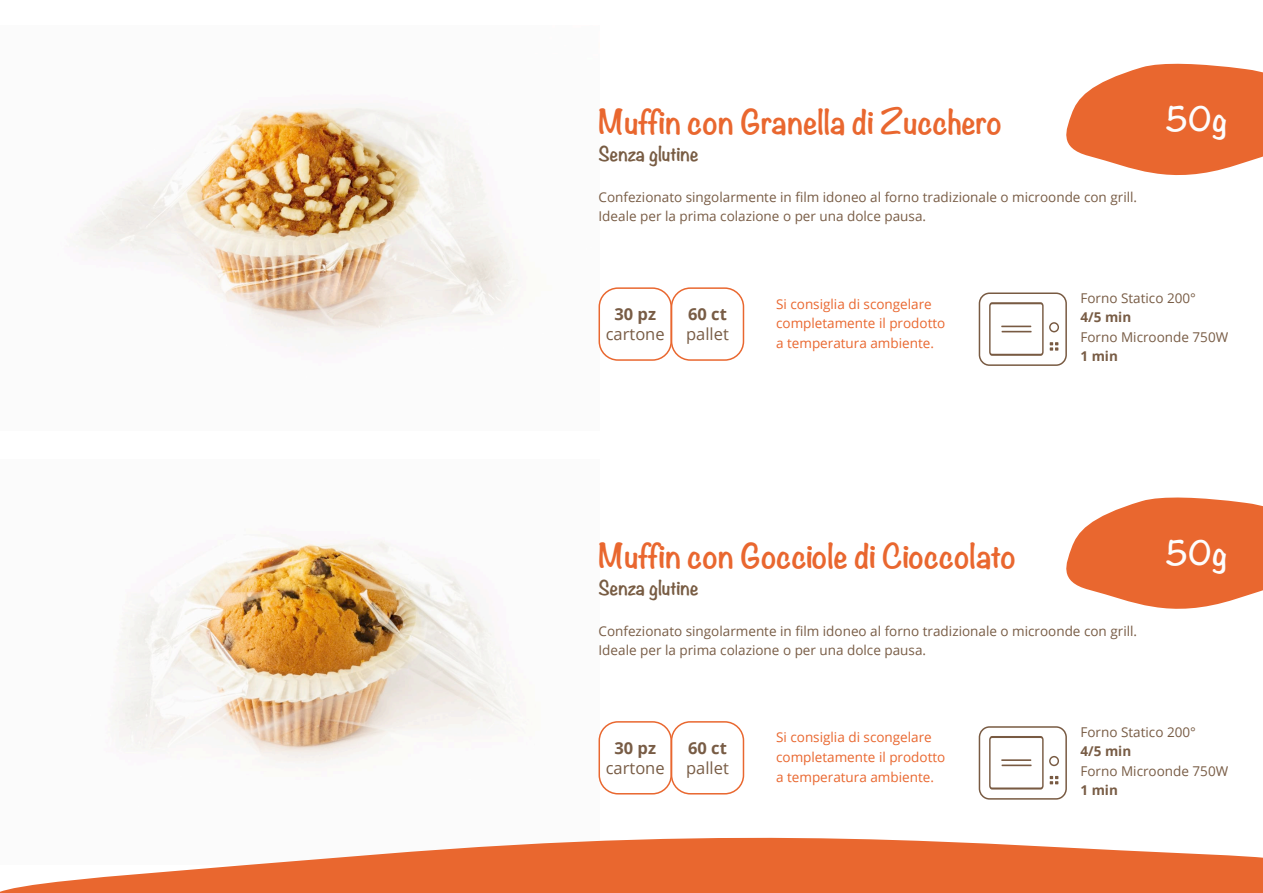
<style>
.page{position:relative;width:1263px;height:893px;background:#fff}
.page>*{position:absolute;margin:0;border:0;box-sizing:border-box;transform-origin:0 0}
.t1{font:700 30px "Noteworthy";color:#e9672f}
.t2{font:700 30px "Noteworthy";color:#fdfdfd}
.t3{font:700 18px "Noteworthy";color:#785c43}
.t4{font:16.5px "Open Sans";color:#785c45}
.t5{font:700 16.5px "Open Sans";color:#785c45}
.t6{font:13.5px/19.5px "Open Sans";color:#785c45}
.t7{font:13.5px/19.5px "Open Sans";color:#e9672f}
.t8{font:700 13.5px "Open Sans";color:#785c45}
</style>
<div class="page">
<img style="left:70px;top:105px;width:449px;height:243px">
<div style="left:598px;top:287px;width:74px;height:74px;border:2px solid #e9672f;border-radius:19px"></div>
<div style="left:979px;top:292px;width:88px;height:74px;border:2px solid #785a42;border-radius:10px"></div>
<svg style="left:1049px;top:322px;width:10px;height:10px"></svg>
<svg style="left:1050px;top:342px;width:8px;height:9px"></svg>
<svg style="left:989px;top:302px;width:54px;height:54px"></svg>
<hr style="left:1001px;top:326px;width:30px;height:1px;background:#785a42">
<hr style="left:1001px;top:331px;width:30px;height:1px;background:#785a42">
<div style="left:671px;top:287px;width:73px;height:74px;border:2px solid #e9672f;border-radius:19px"></div>
<svg style="left:1066px;top:63px;width:197px;height:112px"></svg>
<img style="left:109px;top:534px;width:412px;height:232px">
<div style="left:598px;top:721px;width:74px;height:73px;border:2px solid #e9672f;border-radius:19px"></div>
<div style="left:979px;top:726px;width:88px;height:74px;border:2px solid #785a42;border-radius:10px"></div>
<svg style="left:1049px;top:756px;width:10px;height:10px"></svg>
<svg style="left:1050px;top:776px;width:8px;height:8px"></svg>
<svg style="left:989px;top:736px;width:54px;height:53px"></svg>
<hr style="left:1001px;top:759px;width:30px;height:2px;background:#785a42">
<hr style="left:1001px;top:764px;width:30px;height:2px;background:#785a42">
<div style="left:671px;top:721px;width:73px;height:73px;border:2px solid #e9672f;border-radius:19px"></div>
<svg style="left:1066px;top:497px;width:197px;height:112px"></svg>
<svg style="left:0;top:837px;width:1263px;height:56px;fill:#e9672f"></svg>
<h1 class="t1" style="left:598px;top:95px;width:405px">Muffin con Granella di Zucchero</h1>
<h2 class="t3" style="left:598px;top:138px;width:102px">Senza glutine</h2>
<p class="t6" style="left:598px;top:187px;width:540px">Confezionato singolarmente in film idoneo al forno tradizionale o microonde con grill.<br>Ideale per la prima colazione o per una dolce pausa.</p>
<h1 class="t2" style="left:1165px;top:93px;width:64px">50g</h1>
<p class="t5" style="left:614px;top:302px;width:43px">30 pz</p>
<p class="t4" style="left:606px;top:322px;width:60px">cartone</p>
<p class="t5" style="left:688px;top:302px;width:40px">60 ct</p>
<p class="t4" style="left:686px;top:322px;width:44px">pallet</p>
<p class="t7" style="left:776px;top:294px;width:171px">Si consiglia di scongelare completamente il prodotto a temperatura ambiente.</p>
<p class="t6" style="left:1080px;top:288px;width:117px">Forno Statico 200°</p>
<p class="t8" style="left:1080px;top:308px;width:52px">4/5 min</p>
<p class="t6" style="left:1080px;top:327px;width:149px">Forno Microonde 750W</p>
<p class="t8" style="left:1080px;top:347px;width:39px">1 min</p>
<h1 class="t1" style="left:598px;top:529px;width:419px">Muffin con Gocciole di Cioccolato</h1>
<h2 class="t3" style="left:598px;top:571px;width:102px">Senza glutine</h2>
<p class="t6" style="left:598px;top:621px;width:540px">Confezionato singolarmente in film idoneo al forno tradizionale o microonde con grill.<br>Ideale per la prima colazione o per una dolce pausa.</p>
<h1 class="t2" style="left:1165px;top:527px;width:64px">50g</h1>
<p class="t5" style="left:614px;top:736px;width:43px">30 pz</p>
<p class="t4" style="left:606px;top:756px;width:60px">cartone</p>
<p class="t5" style="left:688px;top:736px;width:40px">60 ct</p>
<p class="t4" style="left:686px;top:756px;width:44px">pallet</p>
<p class="t7" style="left:776px;top:727px;width:171px">Si consiglia di scongelare completamente il prodotto a temperatura ambiente.</p>
<p class="t6" style="left:1080px;top:722px;width:117px">Forno Statico 200°</p>
<p class="t8" style="left:1080px;top:742px;width:52px">4/5 min</p>
<p class="t6" style="left:1080px;top:761px;width:149px">Forno Microonde 750W</p>
<p class="t8" style="left:1080px;top:781px;width:39px">1 min</p>
</div>
